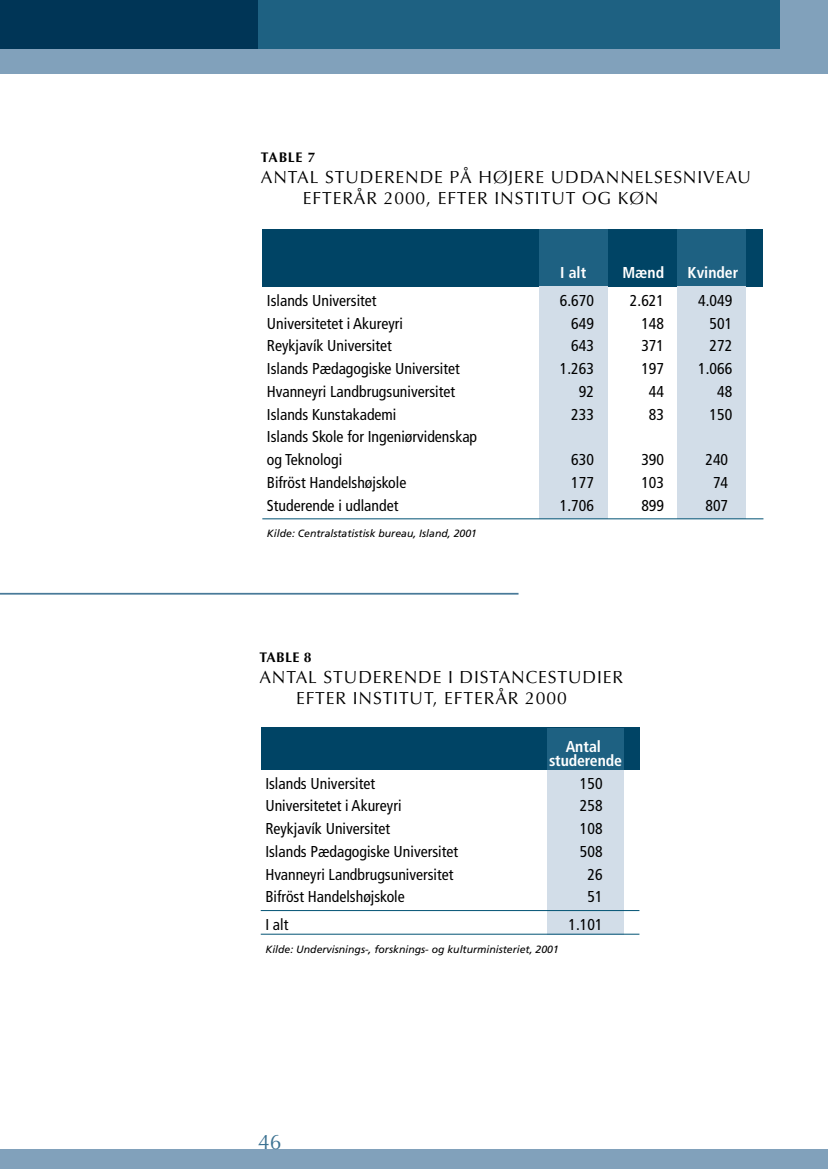
<style>
.page{position:relative;width:828px;height:1169px;background:#fff}
.page>*{position:absolute;margin:0;border:0;box-sizing:border-box;transform-origin:0 0}
.t1{font:21px "Optima";color:#3c7292}
.t2{font:17.5px/21px "Optima";letter-spacing:.05em;color:#000}
.t3{font:condensed 15.75px/22.8px "Frutiger";color:#000}
.t4{font:700 condensed 15.75px/14px "Frutiger";color:#fff;text-align:center}
.t5{font:700 14px "Optima";letter-spacing:.02em;color:#000}
.t6{font:italic 10.5px "Frutiger";color:#000}
</style>
<div class="page">
<div style="left:0;top:1149px;width:828px;height:20px;background:#81a1bb"></div>
<hr style="left:0;top:593px;width:518px;height:2px;background:#497a99">
<div style="left:0;top:0;width:828px;height:73px;background:#81a1bb"></div>
<div style="left:0;top:0;width:258px;height:48px;background:#003556"></div>
<div style="left:258px;top:0;width:521px;height:48px;background:#1e6182"></div>
<div style="left:262px;top:229px;width:500px;height:57px;background:#004465"></div>
<div style="left:539px;top:229px;width:69px;height:290px;background:#1e6182"></div>
<div style="left:539px;top:286px;width:69px;height:233px;background:#d2dde8"></div>
<div style="left:678px;top:229px;width:68px;height:290px;background:#1e6182"></div>
<div style="left:678px;top:286px;width:68px;height:233px;background:#d2dde8"></div>
<hr style="left:262px;top:519px;width:501px;height:1px;background:#005273">
<div style="left:261px;top:728px;width:378px;height:42px;background:#004465"></div>
<div style="left:547px;top:728px;width:77px;height:206px;background:#1e6182"></div>
<div style="left:547px;top:770px;width:77px;height:164px;background:#d2dde8"></div>
<hr style="left:261px;top:934px;width:378px;height:1px;background:#005273">
<hr style="left:261px;top:910px;width:378px;height:1px;background:#005273">
<p class="t5" style="left:261px;top:151px;width:56px">TABLE 7</p>
<p class="t2" style="left:303px;top:168px;width:450px;text-indent:-42px">ANTAL STUDERENDE PÅ HØJERE UDDANNELSESNIVEAU<br>EFTERÅR 2000, EFTER INSTITUT OG KØN</p>
<p class="t4" style="left:560px;top:267px;width:27px">I alt</p>
<p class="t4" style="left:622px;top:267px;width:43px">Mænd</p>
<p class="t4" style="left:687px;top:267px;width:52px">Kvinder</p>
<p class="t3" style="left:267px;top:290px;width:111px">Islands Universitet</p>
<p class="t3" style="left:560px;top:290px;width:36px">6.670</p>
<p class="t3" style="left:630px;top:290px;width:36px">2.621</p>
<p class="t3" style="left:698px;top:290px;width:36px">4.049</p>
<p class="t3" style="left:267px;top:313px;width:138px">Universitetet i Akureyri</p>
<p class="t3" style="left:571px;top:313px;width:24px">649</p>
<p class="t3" style="left:641px;top:313px;width:24px">148</p>
<p class="t3" style="left:709px;top:313px;width:24px">501</p>
<p class="t3" style="left:267px;top:336px;width:126px">Reykjavík Universitet</p>
<p class="t3" style="left:571px;top:336px;width:24px">643</p>
<p class="t3" style="left:641px;top:336px;width:24px">371</p>
<p class="t3" style="left:709px;top:336px;width:24px">272</p>
<p class="t3" style="left:267px;top:359px;width:194px">Islands Pædagogiske Universitet</p>
<p class="t3" style="left:560px;top:359px;width:36px">1.263</p>
<p class="t3" style="left:641px;top:359px;width:24px">197</p>
<p class="t3" style="left:698px;top:359px;width:36px">1.066</p>
<p class="t3" style="left:267px;top:381px;width:190px">Hvanneyri Landbrugsuniversitet</p>
<p class="t3" style="left:579px;top:381px;width:17px">92</p>
<p class="t3" style="left:649px;top:381px;width:17px">44</p>
<p class="t3" style="left:717px;top:381px;width:17px">48</p>
<p class="t3" style="left:267px;top:404px;width:131px">Islands Kunstakademi</p>
<p class="t3" style="left:571px;top:404px;width:24px">233</p>
<p class="t3" style="left:649px;top:404px;width:17px">83</p>
<p class="t3" style="left:709px;top:404px;width:24px">150</p>
<p class="t3" style="left:267px;top:427px;width:212px">Islands Skole for Ingeniørvidenskap og Teknologi</p>
<p class="t3" style="left:571px;top:450px;width:24px">630</p>
<p class="t3" style="left:641px;top:450px;width:24px">390</p>
<p class="t3" style="left:705px;top:450px;width:24px">240</p>
<p class="t3" style="left:267px;top:472px;width:141px">Bifröst Handelshøjskole</p>
<p class="t3" style="left:571px;top:472px;width:24px">177</p>
<p class="t3" style="left:641px;top:472px;width:24px">103</p>
<p class="t3" style="left:713px;top:472px;width:17px">74</p>
<p class="t3" style="left:267px;top:495px;width:133px">Studerende i udlandet</p>
<p class="t3" style="left:560px;top:495px;width:36px">1.706</p>
<p class="t3" style="left:641px;top:495px;width:24px">899</p>
<p class="t3" style="left:705px;top:495px;width:24px">807</p>
<p class="t6" style="left:267px;top:529px;width:212px">Kilde: Centralstatistisk bureau, Island, 2001</p>
<p class="t5" style="left:259px;top:651px;width:54px">TABLE 8</p>
<p class="t2" style="left:296px;top:668px;width:329px;text-indent:-37px">ANTAL STUDERENDE I DISTANCESTUDIER<br>EFTER INSTITUT, EFTERÅR 2000</p>
<p class="t4" style="left:549px;top:741px;width:74px">Antal studerende</p>
<p class="t3" style="left:265px;top:773px;width:111px">Islands Universitet</p>
<p class="t3" style="left:580px;top:773px;width:24px">150</p>
<p class="t3" style="left:265px;top:796px;width:138px">Universitetet i Akureyri</p>
<p class="t3" style="left:580px;top:796px;width:24px">258</p>
<p class="t3" style="left:265px;top:818px;width:126px">Reykjavík Universitet</p>
<p class="t3" style="left:580px;top:818px;width:24px">108</p>
<p class="t3" style="left:265px;top:841px;width:194px">Islands Pædagogiske Universitet</p>
<p class="t3" style="left:580px;top:841px;width:24px">508</p>
<p class="t3" style="left:265px;top:864px;width:190px">Hvanneyri Landbrugsuniversitet</p>
<p class="t3" style="left:587px;top:864px;width:17px">26</p>
<p class="t3" style="left:265px;top:887px;width:141px">Bifröst Handelshøjskole</p>
<p class="t3" style="left:587px;top:887px;width:17px">51</p>
<p class="t3" style="left:265px;top:915px;width:25px">I alt</p>
<p class="t3" style="left:568px;top:915px;width:36px">1.101</p>
<p class="t6" style="left:265px;top:945px;width:295px">Kilde: Undervisnings-, forsknings- og kulturministeriet, 2001</p>
<h1 class="t1" style="left:258px;top:1133px;width:25px">46</h1>
</div>
